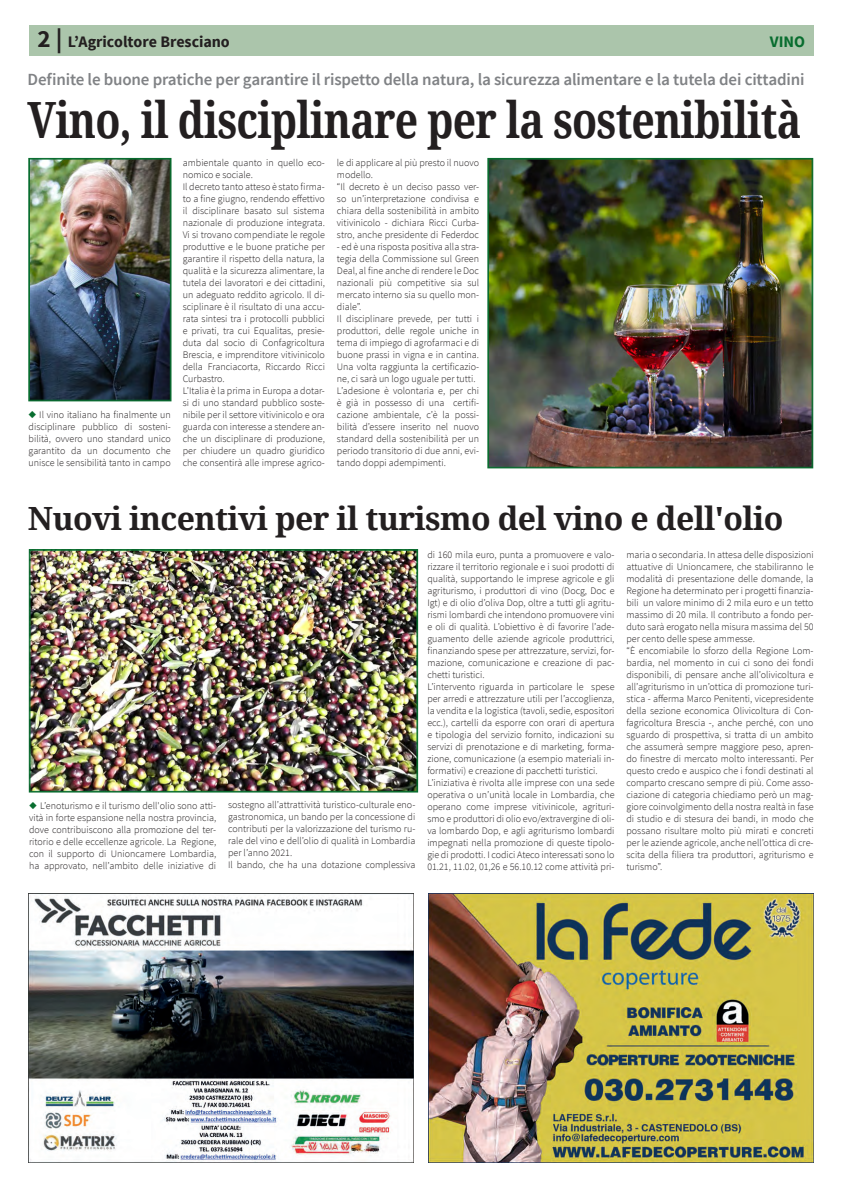
<style>
.page{position:relative;width:842px;height:1191px;background:#fff}
.page>*{position:absolute;margin:0;border:0;box-sizing:border-box;transform-origin:0 0}
.t1{font:700 50px "Noto Serif";letter-spacing:-.02em;color:#231f20;scale:.82 1}
.t2{font:700 32px "Noto Serif";letter-spacing:-.02em;color:#231f20}
.t3{font:600 17px "Source Sans Pro";letter-spacing:-.01em;color:#808285}
.t4{font:700 16px "Source Sans Pro";letter-spacing:-.005em;color:#231f20}
.t5{font:700 16px "Source Sans Pro";color:#086d2f}
.t6{font:300 10px/12px "Source Sans Pro";color:#231f20}
.s1{font-size:25px}
.s2{color:#086d2f}
</style>
<div class="page">
<div style="left:29px;top:26px;width:785px;height:30px;background:#abc5ab"></div>
<img style="left:487px;top:158px;width:326px;height:310px">
<div style="left:488px;top:159px;width:324px;height:308px;border:1px solid #086d2f"></div>
<img style="left:28px;top:158px;width:143px;height:243px">
<div style="left:29px;top:159px;width:141px;height:241px;border:1px solid #086d2f"></div>
<img style="left:28px;top:893px;width:386px;height:269px">
<img style="left:428px;top:893px;width:386px;height:269px">
<img style="left:29px;top:549px;width:389px;height:243px">
<div style="left:30px;top:550px;width:387px;height:241px;border:1px solid #086d2f"></div>
<h3 class="t4" style="left:38px;top:32px;width:194px"><span class="s1">2 |</span> L’Agricoltore Bresciano</h3>
<h3 class="t5" style="left:770px;top:32px;width:37px">VINO</h3>
<h3 class="t3" style="left:28px;top:69px;width:778px">Definite le buone pratiche per garantire il rispetto della natura, la sicurezza alimentare e la tutela dei cittadini</h3>
<h1 class="t1" style="left:28px;top:85px;width:945px">Vino, il disciplinare per la sostenibilità</h1>
<p class="t6" style="left:183px;top:156px;width:144px">ambientale quanto in quello eco&shy;nomico e sociale.<br>Il decreto tanto atteso è stato firma&shy;to a fine giugno, rendendo effettivo il disciplinare basato sul sistema nazionale di produzione integrata.<br>Vi si trovano compendiate le regole produttive e le buone pratiche per garantire il rispetto della natura, la qualità e la sicurezza alimentare, la tutela dei lavoratori e dei cittadini, un adeguato reddito agricolo. Il di&shy;sciplinare è il risultato di una accu&shy;rata sintesi tra i protocolli pubblici e privati, tra cui Equalitas, presie&shy;duta dal socio di Confagricoltura Brescia, e imprenditore vitivinicolo della Franciacorta, Riccardo Ricci Curbastro.<br>L’Italia è la prima in Europa a dotar&shy;si di uno standard pubblico soste&shy;nibile per il settore vitivinicolo e ora guarda con interesse a stendere an&shy;che un disciplinare di produzione, per chiudere un quadro giuridico che consentirà alle imprese agrico-</p>
<p class="t6" style="left:337px;top:156px;width:144px">le di applicare al più presto il nuovo modello.<br>“Il decreto è un deciso passo ver&shy;so un’interpretazione condivisa e chiara della sostenibilità in ambito vitivinicolo - dichiara Ricci Curba&shy;stro, anche presidente di Federdoc</p>
<p class="t6" style="left:337px;top:240px;width:144px">- ed è una risposta positiva alla stra&shy;tegia della Commissione sul Green Deal, al fine anche di rendere le Doc nazionali più competitive sia sul mercato interno sia su quello mon&shy;diale”.<br>Il disciplinare prevede, per tutti i produttori, delle regole uniche in tema di impiego di agrofarmaci e di buone prassi in vigna e in cantina.<br>Una volta raggiunta la certificazio&shy;ne, ci sarà un logo uguale per tutti.<br>L’adesione è volontaria e, per chi è già in possesso di una certifi&shy;cazione ambientale, c’è la possi&shy;bilità d’essere inserito nel nuovo standard della sostenibilità per un periodo transitorio di due anni, evi&shy;tando doppi adempimenti.</p>
<h2 class="t2" style="left:28px;top:495px;width:757px">Nuovi incentivi per il turismo del vino e dell'olio</h2>
<p class="t6" style="left:29px;top:408px;width:144px;text-align:justify"><span class="s2">◆</span> Il vino italiano ha finalmente un disciplinare pubblico di sosteni&shy;bilità, ovvero uno standard unico garantito da un documento che unisce le sensibilità tanto in campo</p>
<p class="t6" style="left:29px;top:799px;width:189px;text-align:justify"><span class="s2">◆</span> L’enoturismo e il turismo dell'olio sono atti&shy;vità in forte espansione nella nostra provincia, dove contribuiscono alla promozione del ter&shy;ritorio e delle eccellenze agricole. La Regione, con il supporto di Unioncamere Lombardia, ha approvato, nell’ambito delle iniziative di</p>
<p class="t6" style="left:228px;top:799px;width:189px">sostegno all’attrattività turistico-culturale eno&shy;gastronomica, un bando per la concessione di contributi per la valorizzazione del turismo ru&shy;rale del vino e dell’olio di qualità in Lombardia per l’anno 2021.<br>Il bando, che ha una dotazione complessiva</p>
<p class="t6" style="left:427px;top:548px;width:189px">di 160 mila euro, punta a promuovere e valo&shy;rizzare il territorio regionale e i suoi prodotti di qualità, supportando le imprese agricole e gli agriturismo, i produttori di vino (Docg, Doc e Igt) e di olio d’oliva Dop, oltre a tutti gli agritu&shy;rismi lombardi che intendono promuovere vini e oli di qualità. L’obiettivo è di favorire l’ade&shy;guamento delle aziende agricole produttrici, finanziando spese per attrezzature, servizi, for&shy;mazione, comunicazione e creazione di pac&shy;chetti turistici.<br>L’intervento riguarda in particolare le spese per arredi e attrezzature utili per l’accoglienza, la vendita e la logistica (tavoli, sedie, espositori ecc.), cartelli da esporre con orari di apertura e tipologia del servizio fornito, indicazioni su servizi di prenotazione e di marketing, forma&shy;zione, comunicazione (a esempio materiali in&shy;formativi) e creazione di pacchetti turistici.<br>L’iniziativa è rivolta alle imprese con una sede operativa o un’unità locale in Lombardia, che operano come imprese vitivinicole, agrituri&shy;smo e produttori di olio evo/extravergine di oli&shy;va lombardo Dop, e agli agriturismo lombardi impegnati nella promozione di queste tipolo&shy;gie di prodotti. I codici Ateco interessati sono lo 01.21, 11.02, 01,26 e 56.10.12 come attività pri-</p>
<p class="t6" style="left:626px;top:548px;width:189px">maria o secondaria. In attesa delle disposizioni attuative di Unioncamere, che stabiliranno le modalità di presentazione delle domande, la Regione ha determinato per i progetti finanzia&shy;bili un valore minimo di 2 mila euro e un tetto massimo di 20 mila. Il contributo a fondo per&shy;duto sarà erogato nella misura massima del 50 per cento delle spese ammesse.<br>“È encomiabile lo sforzo della Regione Lom&shy;bardia, nel momento in cui ci sono dei fondi disponibili, di pensare anche all’olivicoltura e all’agriturismo in un’ottica di promozione turi&shy;stica - afferma Marco Penitenti, vicepresidente della sezione economica Olivicoltura di Con&shy;fagricoltura Brescia -, anche perché, con uno sguardo di prospettiva, si tratta di un ambito che assumerà sempre maggiore peso, apren&shy;do finestre di mercato molto interessanti. Per questo credo e auspico che i fondi destinati al comparto crescano sempre di più. Come asso&shy;ciazione di categoria chiediamo però un mag&shy;giore coinvolgimento della nostra realtà in fase di studio e di stesura dei bandi, in modo che possano risultare molto più mirati e concreti per le aziende agricole, anche nell’ottica di cre&shy;scita della filiera tra produttori, agriturismo e turismo”.</p>
</div>
